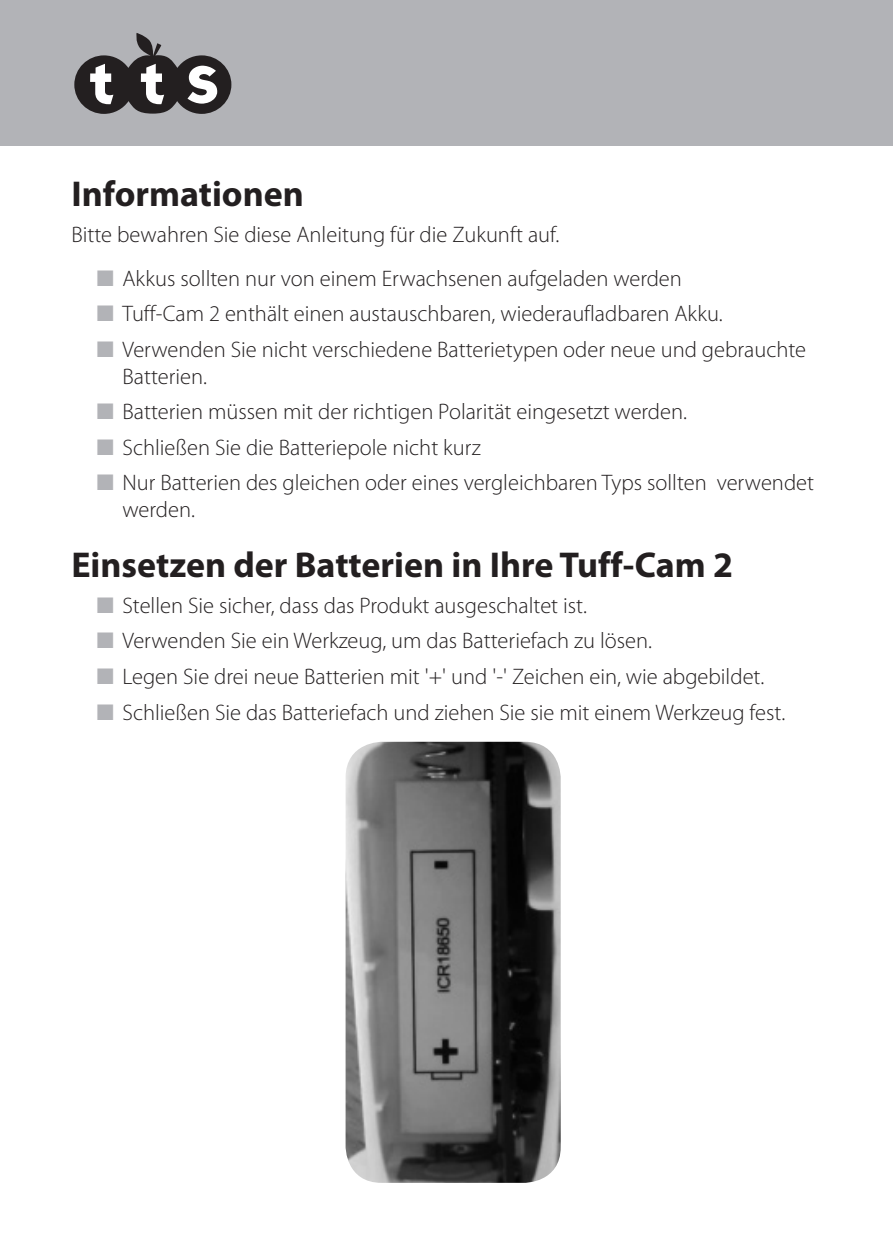
<style>
.page{position:relative;width:893px;height:1259px;background:#fff}
.page>*{position:absolute;margin:0;border:0;box-sizing:border-box;transform-origin:0 0}
.SUB_HEAD_VAG{font:700 36px "Myriad Pro";color:#231f20}
.indented_body_text{font:300 22.5px/27px "Myriad Pro";color:#231f20}
.body_copy{font:300 22.5px "Myriad Pro";color:#231f20}
.s1{color:#b2b3b7}
</style>
<div class="page">
<div style="left:0;top:0;width:893px;height:145px;background:#b2b3b7"></div>
<svg style="left:74px;top:33px;width:157px;height:81px"></svg>
<img style="left:346px;top:742px;width:215px;height:440px">
<p class="SUB_HEAD_VAG" style="left:71px;top:174px;width:234px">Informationen</p>
<p class="body_copy" style="left:71px;top:222px;width:489px">Bitte bewahren Sie diese Anleitung für die Zukunft auf.</p>
<p class="indented_body_text" style="left:97px;top:265px;width:586px"><span class="s1">■</span> Akkus sollten nur von einem Erwachsenen aufgeladen werden</p>
<p class="indented_body_text" style="left:97px;top:300px;width:627px"><span class="s1">■</span> Tuff-Cam 2 enthält einen austauschbaren, wiederaufladbaren Akku.</p>
<p class="indented_body_text" style="left:122px;top:336px;width:685px;text-indent:-26px"><span class="s1">■</span> Verwenden Sie nicht verschiedene Batterietypen oder neue und gebrauchte<br>Batterien.</p>
<p class="indented_body_text" style="left:97px;top:398px;width:592px"><span class="s1">■</span> Batterien müssen mit der richtigen Polarität eingesetzt werden.</p>
<p class="indented_body_text" style="left:97px;top:434px;width:385px"><span class="s1">■</span> Schließen Sie die Batteriepole nicht kurz</p>
<p class="indented_body_text" style="left:122px;top:469px;width:693px;text-indent:-26px"><span class="s1">■</span> Nur Batterien des gleichen oder eines vergleichbaren Typs sollten verwendet werden.</p>
<p class="SUB_HEAD_VAG" style="left:71px;top:545px;width:663px">Einsetzen der Batterien in Ihre Tuff-Cam 2</p>
<p class="indented_body_text" style="left:97px;top:592px;width:492px"><span class="s1">■</span> Stellen Sie sicher, dass das Produkt ausgeschaltet ist.</p>
<p class="indented_body_text" style="left:97px;top:628px;width:557px"><span class="s1">■</span> Verwenden Sie ein Werkzeug, um das Batteriefach zu lösen.</p>
<p class="indented_body_text" style="left:97px;top:663px;width:669px"><span class="s1">■</span> Legen Sie drei neue Batterien mit '+' und '-' Zeichen ein, wie abgebildet.</p>
<p class="indented_body_text" style="left:97px;top:699px;width:690px"><span class="s1">■</span> Schließen Sie das Batteriefach und ziehen Sie sie mit einem Werkzeug fest.</p>
</div>
